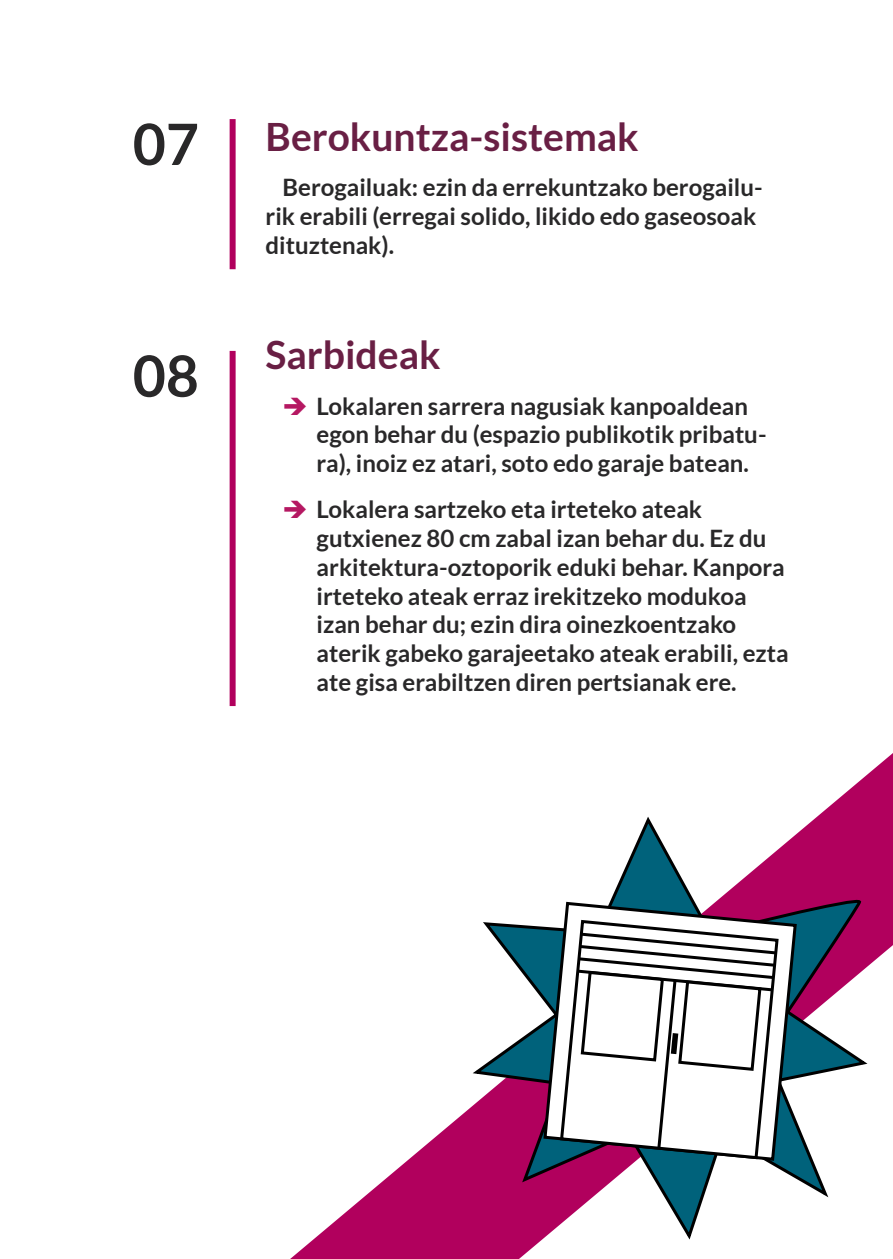
<style>
.page{position:relative;width:893px;height:1259px;background:#fff}
.page>*{position:absolute;margin:0;border:0;box-sizing:border-box;transform-origin:0 0}
.t1{font:700 57px "Lato";color:#292829}
.t2{font:700 39px "Lato";color:#691f44}
.t3{font:700 24px/28.8px "Lato";color:#292829}
.s1{color:#b51862}
</style>
<div class="page">
<svg style="left:290px;top:753px;width:603px;height:506px"></svg>
<div style="left:230px;top:119px;width:6px;height:150px;background:#b1005d"></div>
<div style="left:230px;top:351px;width:6px;height:355px;background:#b1005d"></div>
<svg style="left:469px;top:813px;width:402px;height:430px"></svg>
<svg style="left:542px;top:900px;width:256px;height:262px"></svg>
<svg style="left:558px;top:918px;width:222px;height:242px"></svg>
<svg style="left:574px;top:931px;width:205px;height:220px"></svg>
<h1 class="t1" style="left:133px;top:112px;width:68px">07</h1>
<h1 class="t1" style="left:133px;top:343px;width:68px">08</h1>
<h2 class="t2" style="left:266px;top:114px;width:375px">Berokuntza-sistemak</h2>
<p class="t3" style="left:266px;top:173px;width:498px;text-indent:17px">Berogailuak: ezin da errekuntzako berogailu&shy;rik erabili (erregai solido, likido edo gaseosoak dituztenak).</p>
<h2 class="t2" style="left:266px;top:332px;width:176px">Sarbideak</h2>
<p class="t3" style="left:317px;top:391px;width:451px;text-indent:-34px"><span class="s1">➔</span> Lokalaren sarrera nagusiak kanpoaldean egon behar du (espazio publikotik pribatu&shy;ra), inoiz ez atari, soto edo garaje batean.</p>
<p class="t3" style="left:317px;top:494px;width:473px;text-indent:-34px"><span class="s1">➔</span> Lokalera sartzeko eta irteteko ateak gutxienez 80 cm zabal izan behar du. Ez du arkitektura-oztoporik eduki behar. Kanpora irteteko ateak erraz irekitzeko modukoa izan behar du; ezin dira oinezkoentzako aterik gabeko garajeetako ateak erabili, ezta ate gisa erabiltzen diren pertsianak ere.</p>
</div>
